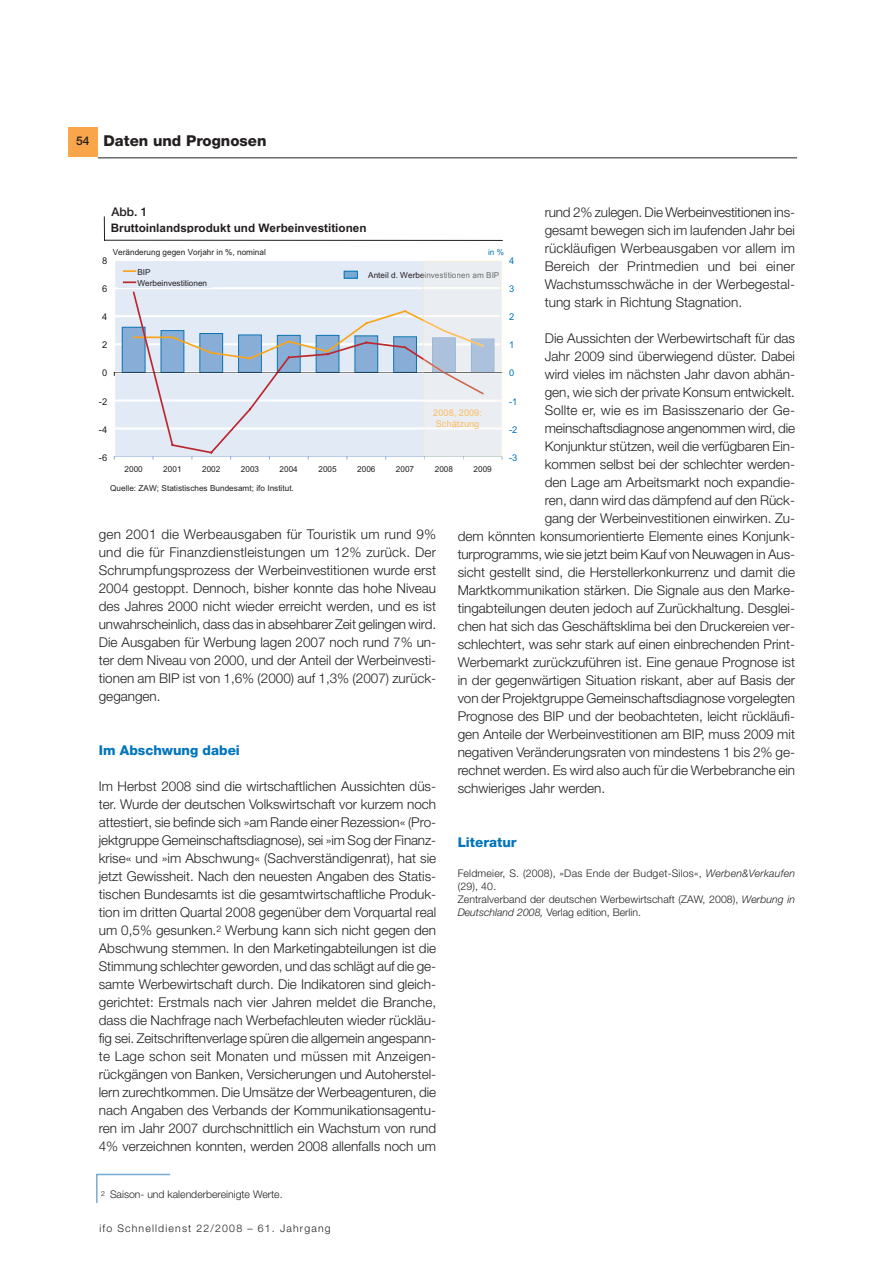
<style>
.page{position:relative;width:893px;height:1263px;background:#fff}
.page>*{position:absolute;margin:0;border:0;box-sizing:border-box;transform-origin:0 0}
.t1{font:800 15px "Helvetica Neue LT Std";color:#231f20}
.t2{font:300 13.5px/18px "Helvetica Neue LT Std";color:#231f20;text-align:justify}
.t3{font:800 13.5px "Helvetica Neue LT Std";color:#0074bc}
.t4{font:500 12px "Helvetica Neue LT Std";color:#231f20}
.t5{font:700 11.7px "Arial";color:#231f20}
.t6{font:300 10.5px/12.8px "Helvetica Neue LT Std";letter-spacing:.01em;color:#231f20}
.t7{font:300 10.5px "Helvetica Neue LT Std";letter-spacing:.11em;color:#231f20}
.t8{font:9.3px "Arial";color:#231f20}
.t9{font:9.3px "Arial";color:#0074bc}
.t10{font:9.15px/11.1px "Arial";color:#fcbc5e}
.t11{font:8.25px/11.1px "Arial";color:#231f20}
.t12{font:8.25px "Arial";color:#6d6d6e}
.t13{font:8.25px "Arial";color:#0074bc}
.s1{color:#231f20}
.s2{color:#6d6651}
.s3{font-style:italic}
</style>
<div class="page">
<hr style="left:98px;top:157px;width:699px;height:1px;background:#231f20">
<div style="left:68px;top:128px;width:30px;height:29px;background:#f9a64a"></div>
<svg style="left:104px;top:217px;width:1px;height:23px"></svg>
<hr style="left:104px;top:240px;width:398px;height:1px;background:#231f20">
<svg style="left:114px;top:260px;width:389px;height:200px;background:#d9e1ed"></svg>
<svg style="left:96px;top:1173px;width:75px;height:30px"></svg>
<p class="t4" style="left:76px;top:136px;width:15px">54</p>
<p class="t1" style="left:104px;top:135px;width:164px">Daten und Prognosen</p>
<p class="t2" style="left:544px;top:204px;width:252px">rund 2% zulegen. Die Werbeinvestitionen ins&shy;gesamt bewegen sich im laufenden Jahr bei rückläufigen Werbeausgaben vor allem im Bereich der Printmedien und bei einer Wachstumsschwäche in der Werbegestal&shy;tung stark in Richtung Stagnation.</p>
<p class="t2" style="left:544px;top:330px;width:252px">Die Aussichten der Werbewirtschaft für das</p>
<p class="t2" style="left:544px;top:348px;width:252px">Jahr 2009 sind überwiegend düster. Dabei</p>
<p class="t2" style="left:544px;top:366px;width:252px">wird vieles im nächsten Jahr davon abhän-</p>
<p class="t2" style="left:544px;top:384px;width:252px">gen, wie sich der private Konsum entwickelt.</p>
<p class="t2" style="left:544px;top:402px;width:252px">Sollte er, wie es im Basisszenario der Ge-</p>
<p class="t2" style="left:544px;top:420px;width:252px">meinschaftsdiagnose angenommen wird, die</p>
<p class="t2" style="left:544px;top:438px;width:252px">Konjunktur stützen, weil die verfügbaren Ein-</p>
<p class="t2" style="left:544px;top:456px;width:252px">kommen selbst bei der schlechter werden-</p>
<p class="t2" style="left:544px;top:474px;width:252px">den Lage am Arbeitsmarkt noch expandie-</p>
<p class="t2" style="left:544px;top:492px;width:252px">ren, dann wird das dämpfend auf den Rück-</p>
<p class="t2" style="left:544px;top:510px;width:252px">gang der Werbeinvestitionen einwirken. Zu-</p>
<p class="t2" style="left:457px;top:528px;width:339px">dem könnten konsumorientierte Elemente eines Konjunk-</p>
<p class="t2" style="left:457px;top:546px;width:339px">turprogramms, wie sie jetzt beim Kauf von Neuwagen in Aus-</p>
<p class="t2" style="left:457px;top:564px;width:339px">sicht gestellt sind, die Herstellerkonkurrenz und damit die</p>
<p class="t2" style="left:457px;top:582px;width:339px">Marktkommunikation stärken. Die Signale aus den Marke-</p>
<p class="t2" style="left:457px;top:600px;width:339px">tingabteilungen deuten jedoch auf Zurückhaltung. Desglei-</p>
<p class="t2" style="left:457px;top:618px;width:339px">chen hat sich das Geschäftsklima bei den Druckereien ver-</p>
<p class="t2" style="left:457px;top:636px;width:339px">schlechtert, was sehr stark auf einen einbrechenden Print-</p>
<p class="t2" style="left:457px;top:654px;width:339px">Werbemarkt zurückzuführen ist. Eine genaue Prognose ist</p>
<p class="t2" style="left:457px;top:672px;width:339px">in der gegenwärtigen Situation riskant, aber auf Basis der</p>
<p class="t2" style="left:457px;top:690px;width:339px">von der Projektgruppe Gemeinschaftsdiagnose vorgelegten</p>
<p class="t2" style="left:457px;top:708px;width:339px">Prognose des BIP und der beobachteten, leicht rückläufi-</p>
<p class="t2" style="left:457px;top:726px;width:339px">gen Anteile der Werbeinvestitionen am BIP, muss 2009 mit</p>
<p class="t2" style="left:457px;top:744px;width:339px">negativen Veränderungsraten von mindestens 1 bis 2% ge-</p>
<p class="t2" style="left:457px;top:762px;width:339px">rechnet werden. Es wird also auch für die Werbebranche ein</p>
<p class="t2" style="left:457px;top:780px;width:149px">schwieriges Jahr werden.</p>
<p class="t4" style="left:111px;top:207px;width:38px">Abb. 1</p>
<p class="t5" style="left:111px;top:221px;width:257px">Bruttoinlandsprodukt und Werbeinvestitionen</p>
<p class="t11" style="left:113px;top:247px;width:154px">Veränderung gegen Vorjahr in %, nominal</p>
<p class="t13" style="left:488px;top:249px;width:18px">in %</p>
<p class="t8" style="left:102px;top:258px;width:7px">8</p>
<p class="t9" style="left:509px;top:258px;width:7px">4</p>
<p class="t11" style="left:137px;top:268px;width:71px">BIP<br>Werbeinvestitionen</p>
<p class="t12" style="left:368px;top:272px;width:133px"><span class="s1">Anteil d. Werb</span><span class="s2">e</span>investitionen am BIP</p>
<p class="t8" style="left:102px;top:286px;width:7px">6</p>
<p class="t9" style="left:509px;top:286px;width:7px">3</p>
<p class="t9" style="left:509px;top:314px;width:7px">2</p>
<p class="t8" style="left:102px;top:314px;width:7px">4</p>
<p class="t8" style="left:102px;top:342px;width:7px">2</p>
<p class="t9" style="left:509px;top:342px;width:7px">1</p>
<p class="t8" style="left:102px;top:370px;width:7px">0</p>
<p class="t9" style="left:509px;top:370px;width:7px">0</p>
<p class="t8" style="left:99px;top:398px;width:10px">-2</p>
<p class="t9" style="left:509px;top:398px;width:10px">-1</p>
<p class="t10" style="left:433px;top:408px;width:50px">2008, 2009:<br>Schätzung</p>
<p class="t9" style="left:509px;top:426px;width:10px">-2</p>
<p class="t8" style="left:99px;top:426px;width:10px">-4</p>
<p class="t8" style="left:99px;top:454px;width:10px">-6</p>
<p class="t9" style="left:509px;top:454px;width:10px">-3</p>
<p class="t11" style="left:125px;top:464px;width:20px">2000</p>
<p class="t11" style="left:163px;top:464px;width:20px">2001</p>
<p class="t11" style="left:202px;top:464px;width:20px">2002</p>
<p class="t11" style="left:241px;top:464px;width:20px">2003</p>
<p class="t11" style="left:279px;top:464px;width:20px">2004</p>
<p class="t11" style="left:318px;top:464px;width:20px">2005</p>
<p class="t11" style="left:357px;top:464px;width:20px">2006</p>
<p class="t11" style="left:396px;top:464px;width:20px">2007</p>
<p class="t11" style="left:435px;top:464px;width:20px">2008</p>
<p class="t11" style="left:473px;top:464px;width:20px">2009</p>
<p class="t11" style="left:110px;top:483px;width:185px">Quelle: ZAW; Statistisches Bundesamt; ifo Institut.</p>
<p class="t2" style="left:99px;top:527px;width:339px">gen 2001 die Werbeausgaben für Touristik um rund 9% und die für Finanzdienstleistungen um 12% zurück. Der Schrumpfungsprozess der Werbeinvestitionen wurde erst 2004 gestoppt. Dennoch, bisher konnte das hohe Niveau des Jahres 2000 nicht wieder erreicht werden, und es ist unwahrscheinlich, dass das in absehbarer Zeit gelingen wird.<br>Die Ausgaben für Werbung lagen 2007 noch rund 7% un&shy;ter dem Niveau von 2000, und der Anteil der Werbeinvesti&shy;tionen am BIP ist von 1,6% (2000) auf 1,3% (2007) zurück&shy;gegangen.</p>
<p class="t3" style="left:99px;top:746px;width:143px">Im Abschwung dabei</p>
<p class="t2" style="left:99px;top:779px;width:339px">Im Herbst 2008 sind die wirtschaftlichen Aussichten düs&shy;ter. Wurde der deutschen Volkswirtschaft vor kurzem noch attestiert, sie befinde sich »am Rande einer Rezession« (Pro&shy;jektgruppe Gemeinschaftsdiagnose), sei »im Sog der Finanz&shy;krise« und »im Abschwung« (Sachverständigenrat), hat sie jetzt Gewissheit. Nach den neuesten Angaben des Statis&shy;tischen Bundesamts ist die gesamtwirtschaftliche Produk&shy;tion im dritten Quartal 2008 gegenüber dem Vorquartal real um 0,5% gesunken.<sup>2</sup> Werbung kann sich nicht gegen den Abschwung stemmen. In den Marketingabteilungen ist die Stimmung schlechter geworden, und das schlägt auf die ge&shy;samte Werbewirtschaft durch. Die Indikatoren sind gleich&shy;gerichtet: Erstmals nach vier Jahren meldet die Branche, dass die Nachfrage nach Werbefachleuten wieder rückläu&shy;fig sei. Zeitschriftenverlage spüren die allgemein angespann&shy;te Lage schon seit Monaten und müssen mit Anzeigen&shy;rückgängen von Banken, Versicherungen und Autoherstel&shy;lern zurechtkommen. Die Umsätze der Werbeagenturen, die nach Angaben des Verbands der Kommunikationsagentu&shy;ren im Jahr 2007 durchschnittlich ein Wachstum von rund 4% verzeichnen konnten, werden 2008 allenfalls noch um</p>
<p class="t3" style="left:457px;top:837px;width:60px">Literatur</p>
<p class="t6" style="left:457px;top:868px;width:339px">Feldmeier, S. (2008), »Das Ende der Budget-Silos«, <span class="s3">Werben&amp;Verkaufen </span>(29), 40.<br>Zentralverband der deutschen Werbewirtschaft (ZAW, 2008), <span class="s3">Werbung in Deutschland 2008,</span> Verlag edition, Berlin.</p>
<p class="t6" style="left:101px;top:1189px;width:183px"><sup>2</sup> Saison- und kalenderbereinigte Werte.</p>
<p class="t7" style="left:99px;top:1225px;width:233px">ifo Schnelldienst 22/2008 – 61. Jahrgang</p>
</div>
